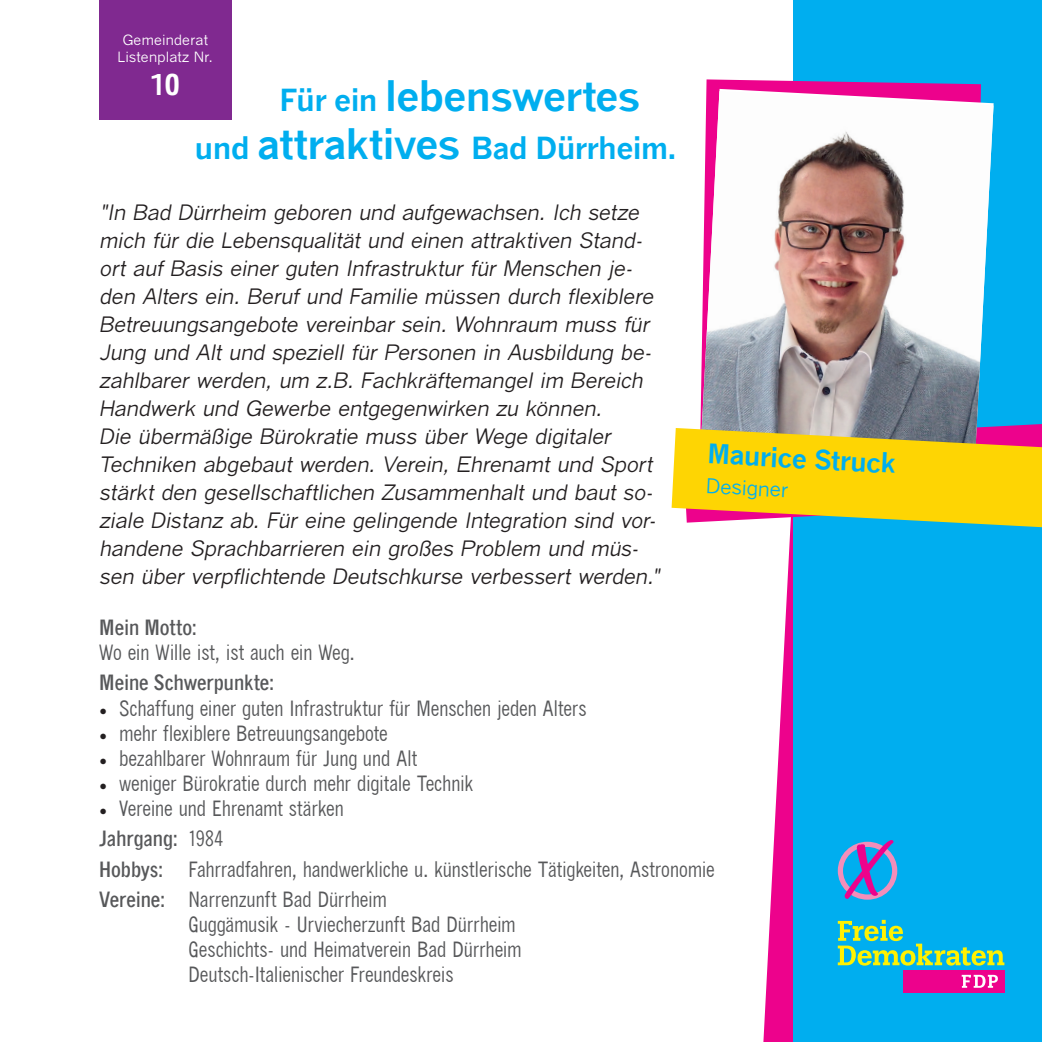
<style>
.page{position:relative;width:1042px;height:1042px;background:#fff}
.page>*{position:absolute;margin:0;border:0;box-sizing:border-box;transform-origin:0 0}
.t1{font:700 40.25px "Quick Type";color:#00aeef}
.t2{font:700 29.75px "Quick Type";color:#00aeef}
.t3{font:700 28px "Quick Type";color:#fff}
.t4{font:700 26.25px "Quick Type";color:#00aeef}
.t5{font:italic 21px/28px "Quick Type";color:#231f20}
.t6{font:21px/30.1px "Quick Type Condensed";letter-spacing:-.01em;color:#57585a}
.t7{font:700 21px "Quick Type Condensed";color:#57585a}
.t8{font:20.12px "Quick Type";color:#00aeef}
.t9{font:14px/16.8px "Quick Type";letter-spacing:.015em;color:#fff;text-align:center}
.s1{font-size:29.75px}
.s2{font-size:40.25px}
.s3{font-family:"Minion Pro";color:#231f20}
.s4{font-weight:700}
</style>
<div class="page">
<svg style="left:763px;top:0;width:31px;height:1042px"></svg>
<div style="left:794px;top:0;width:248px;height:1042px;background:#00aeef"></div>
<div style="left:838px;top:842px;width:59px;height:57px;border:5px solid #f38eba;border-radius:50%"></div>
<svg style="left:844px;top:840px;width:49px;height:59px"></svg>
<svg style="left:838px;top:920px;width:166px;height:45px"></svg>
<div style="left:903px;top:970px;width:101px;height:22px;background:#ed028c"></div>
<svg style="left:961px;top:975px;width:37px;height:13px"></svg>
<svg style="left:706px;top:79px;width:275px;height:10px;fill:#ed028c"></svg>
<img style="left:700px;top:91px;width:293px;height:333px">
<div style="left:99px;top:0;width:132px;height:119px;background:#802990"></div>
<svg style="left:671px;top:424px;width:371px;height:103px;background:#e7c12b"></svg>
<p class="t9" style="left:118px;top:32px;width:96px">Gemeinderat<br>Listenplatz Nr.</p>
<h3 class="t3" style="left:151px;top:68px;width:31px">10</h3>
<h1 class="t1" style="left:280px;top:72px;width:362px"><span class="s1">Für ein</span> lebenswertes</h1>
<h2 class="t2" style="left:195px;top:131px;width:483px">und <span class="s2">attraktives</span> Bad Dürrheim.</h2>
<p class="t5" style="left:99px;top:198px;width:566px">"In Bad Dürrheim geboren und aufgewachsen. Ich setze mich für die Lebensqualität und einen attraktiven Stand&shy;ort auf Basis einer guten Infrastruktur für Menschen je&shy;den Alters ein. Beruf und Familie müssen durch flexiblere Betreuungsangebote vereinbar sein. Wohnraum muss für Jung und Alt und speziell für Personen in Ausbildung be&shy;zahlbarer werden, um z.B. Fachkräftemangel im Bereich Handwerk und Gewerbe entgegenwirken zu können.<br>Die übermäßige Bürokratie muss über Wege digitaler Techniken abgebaut werden. Verein, Ehrenamt und Sport stärkt den gesellschaftlichen Zusammenhalt und baut so&shy;ziale Distanz ab. Für eine gelingende Integration sind vor&shy;handene Sprachbarrieren ein großes Problem und müs&shy;sen über verpflichtende Deutschkurse verbessert werden."</p>
<p class="t4" style="left:709px;top:438px;width:189px;rotate:3deg">Maurice Struck</p>
<p class="t8" style="left:707px;top:474px;width:84px;rotate:3deg">Designer</p>
<p class="t7" style="left:99px;top:614px;width:100px">Mein Motto:</p>
<p class="t6" style="left:99px;top:637px;width:257px">Wo ein Wille ist, ist auch ein Weg.</p>
<p class="t7" style="left:99px;top:669px;width:177px">Meine Schwerpunkte:</p>
<p class="t6" style="left:99px;top:693px;width:489px"><span class="s3">•</span> Schaffung einer guten Infrastruktur für Menschen jeden Alters</p>
<p class="t6" style="left:99px;top:718px;width:290px"><span class="s3">•</span> mehr flexiblere Betreuungsangebote</p>
<p class="t6" style="left:99px;top:743px;width:320px"><span class="s3">•</span> bezahlbarer Wohnraum für Jung und Alt</p>
<p class="t6" style="left:99px;top:768px;width:375px"><span class="s3">•</span> weniger Bürokratie durch mehr digitale Technik</p>
<p class="t6" style="left:99px;top:794px;width:617px"><span class="s3">•</span> Vereine und Ehrenamt stärken<br><span class="s4">Jahrgang:</span> 1984<br><span class="s4">Hobbys:</span> Fahrradfahren, handwerkliche u. künstlerische Tätigkeiten, Astronomie <span class="s4">Vereine:</span> Narrenzunft Bad Dürrheim</p>
<p class="t6" style="left:188px;top:912px;width:335px;line-height:25.2px">Guggämusik - Urviecherzunft Bad Dürrheim<br>Geschichts- und Heimatverein Bad Dürrheim<br>Deutsch-Italienischer Freundeskreis</p>
</div>
